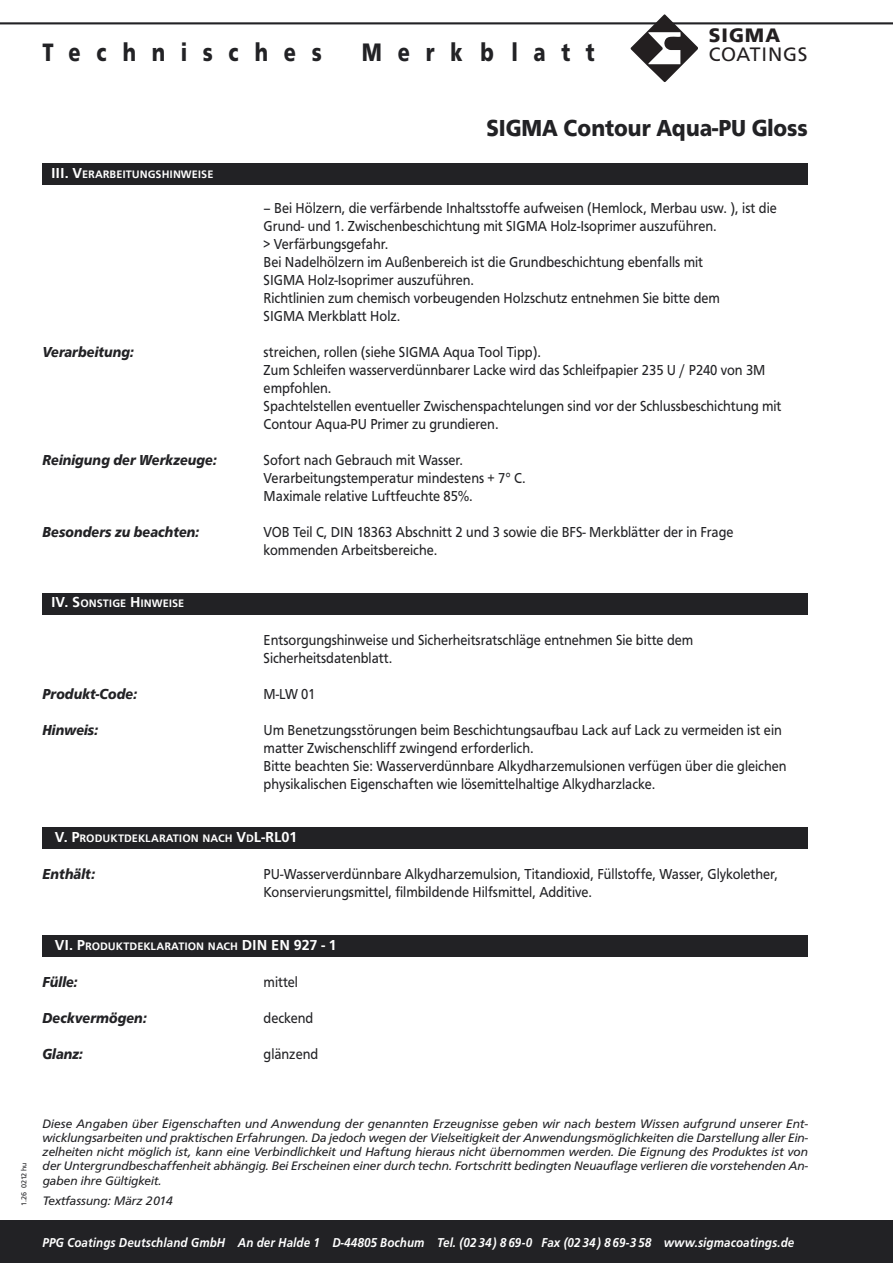
<style>
.page{position:relative;width:893px;height:1263px;background:#fff}
.page>*{position:absolute;margin:0;border:0;box-sizing:border-box;transform-origin:0 0}
.t1{font:700 26.25px "Frutus T";letter-spacing:.75em;color:#222225;scale:.8 1}
.t2{font:700 24px "Frutus T";color:#222225;scale:.9 1}
.t3{font:20.25px "Frutus T";color:#231f20}
.t4{font:700 20.25px "Frutus T";color:#231f20}
.t5{font:15px/18px "Frutus T";color:#222225;scale:.9 1}
.t6{font:italic 700 15px "Frutus T";color:#222225;scale:.9 1}
.t7{font:italic 500 13.35px "Frutus T";letter-spacing:.01em;color:#fff;scale:.9 1}
.t8{font:italic 12.75px/14.2px "Frutus T";color:#222225;text-align:justify}
.t9{font:500 11.25px "Frutus T";color:#fff}
.t10{font:7.5px "Frutus T";color:#222225}
.s1{font-size:15px}
</style>
<div class="page">
<div style="left:0;top:1220px;width:893px;height:43px;background:#222225"></div>
<hr style="left:0;top:22px;width:893px;height:2px;background:#222225">
<svg style="left:631px;top:14px;width:67px;height:68px"></svg>
<div style="left:43px;top:163px;width:765px;height:21px;background:#222225"></div>
<div style="left:43px;top:593px;width:765px;height:21px;background:#222225"></div>
<div style="left:43px;top:935px;width:765px;height:21px;background:#222225"></div>
<div style="left:43px;top:827px;width:765px;height:21px;background:#222225"></div>
<h1 class="t1" style="left:43px;top:37px;width:351px">Technisches</h1>
<h1 class="t1" style="left:362px;top:37px;width:293px">Merkblatt</h1>
<h3 class="t4" style="left:709px;top:23px;width:73px">SIGM A</h3>
<h3 class="t3" style="left:709px;top:43px;width:100px">C O A TIN GS</h3>
<p class="t9" style="left:51px;top:167px;width:164px"><span class="s1">III. V</span>ERARBEITUNGSHINWEISE</p>
<h2 class="t2" style="left:486px;top:114px;width:359px">SIGMA Contour Aqua-PU Gloss</h2>
<p class="t5" style="left:264px;top:199px;width:572px">– Bei Hölzern, die verfärbende Inhaltsstoffe aufweisen (Hemlock, Merbau usw. ), ist die Grund- und 1. Zwischenbeschichtung mit SIGMA Holz-Isoprimer auszuführen.<br>&gt; Verfärbungsgefahr.<br>Bei Nadelhölzern im Außenbereich ist die Grundbeschichtung ebenfalls mit<br>SIGMA Holz-Isoprimer auszuführen.<br>Richtlinien zum chemisch vorbeugenden Holzschutz entnehmen Sie bitte dem<br>SIGMA Merkblatt Holz.</p>
<p class="t6" style="left:43px;top:343px;width:103px">Verarbeitung:</p>
<p class="t5" style="left:264px;top:343px;width:577px">streichen, rollen (siehe SIGMA Aqua Tool Tipp).<br>Zum Schleifen wasserverdünnbarer Lacke wird das Schleifpapier 235 U / P240 von 3M empfohlen.<br>Spachtelstellen eventueller Zwischenspachtelungen sind vor der Schlussbeschichtung mit Contour Aqua-PU Primer zu grundieren.</p>
<p class="t6" style="left:43px;top:451px;width:195px">Reinigung der Werkzeuge:</p>
<p class="t5" style="left:264px;top:451px;width:293px">Sofort nach Gebrauch mit Wasser.<br>Verarbeitungstemperatur mindestens + 7° C.<br>Maximale relative Luftfeuchte 85%.</p>
<p class="t6" style="left:43px;top:523px;width:176px">Besonders zu beachten:</p>
<p class="t5" style="left:264px;top:523px;width:523px">VOB Teil C, DIN 18363 Abschnitt 2 und 3 sowie die BFS- Merkblätter der in Frage kommenden Arbeitsbereiche.</p>
<p class="t9" style="left:51px;top:597px;width:135px"><span class="s1">IV. S</span>ONSTIGE <span class="s1">H</span>INWEISE</p>
<p class="t5" style="left:264px;top:631px;width:479px">Entsorgungshinweise und Sicherheitsratschläge entnehmen Sie bitte dem<br>Sicherheitsdatenblatt.</p>
<p class="t6" style="left:43px;top:685px;width:107px">Produkt-Code:</p>
<p class="t5" style="left:264px;top:685px;width:59px">M-LW 01</p>
<p class="t6" style="left:43px;top:721px;width:63px">Hinweis:</p>
<p class="t5" style="left:264px;top:721px;width:582px">Um Benetzungsstörungen beim Beschichtungsaufbau Lack auf Lack zu vermeiden ist ein matter Zwischenschliff zwingend erforderlich.<br>Bitte beachten Sie: Wasserverdünnbare Alkydharzemulsionen verfügen über die gleichen physikalischen Eigenschaften wie lösemittelhaltige Alkydharzlacke.</p>
<p class="t9" style="left:55px;top:831px;width:244px"><span class="s1">V. P</span>RODUKTDEKLARATION NACH <span class="s1">V</span>D<span class="s1">L-RL01</span></p>
<p class="t6" style="left:43px;top:865px;width:60px">Enthält:</p>
<p class="t5" style="left:264px;top:865px;width:573px">PU-Wasserverdünnbare Alkydharzemulsion, Titandioxid, Füllstoffe, Wasser, Glykolether,<br>Konservierungsmittel, filmbildende Hilfsmittel, Additive.</p>
<p class="t9" style="left:55px;top:939px;width:284px"><span class="s1">VI. P</span>RODUKTDEKLARATION NACH <span class="s1">DIN EN 927 - 1</span></p>
<p class="t6" style="left:43px;top:973px;width:40px">Fülle:</p>
<p class="t5" style="left:264px;top:973px;width:40px">mittel</p>
<p class="t6" style="left:43px;top:1009px;width:117px">Deckvermögen:</p>
<p class="t5" style="left:264px;top:1009px;width:57px">deckend</p>
<p class="t6" style="left:43px;top:1045px;width:46px">Glanz:</p>
<p class="t5" style="left:264px;top:1045px;width:62px">glänzend</p>
<p class="t10" style="left:20px;top:1205px;width:45px;rotate:-90deg">1.26 0212 hu</p>
<p class="t8" style="left:43px;top:1116px;width:767px">Diese Angaben über Eigenschaften und Anwendung der genannten Erzeugnisse geben wir nach bestem Wissen aufgrund unserer Ent&shy;wicklungsarbeiten und praktischen Erfahrungen. Da jedoch wegen der Vielseitigkeit der Anwendungsmöglichkeiten die Darstellung aller Ein&shy;zelheiten nicht möglich ist, kann eine Verbindlichkeit und Haftung hieraus nicht übernommen werden. Die Eignung des Produktes ist von der Untergrundbeschaffenheit abhängig. Bei Erscheinen einer durch techn. Fortschritt bedingten Neuauflage verlieren die vorstehenden An&shy;gaben ihre Gültigkeit.</p>
<p class="t8" style="left:43px;top:1193px;width:132px">Textfassung: März 2014</p>
<p class="t7" style="left:43px;top:1235px;width:837px">PPG Coatings Deutschland GmbH An der Halde 1 D-44805 Bochum Tel. (02 34) 869-0 Fax (02 34) 869-3 58 www.sigmacoatings.de</p>
</div>
